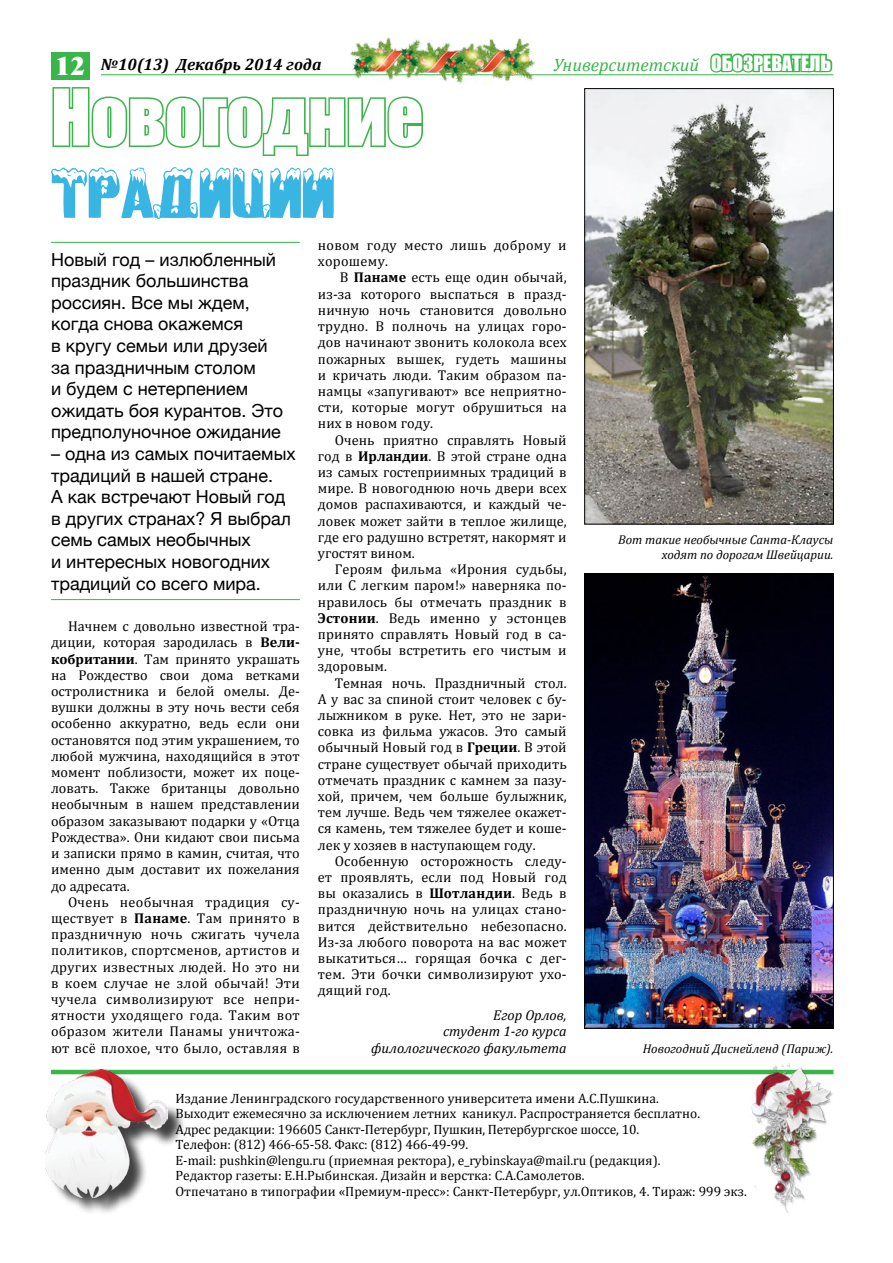
<style>
.page{position:relative;width:893px;height:1263px;background:#fff}
.page>*{position:absolute;margin:0;border:0;box-sizing:border-box;transform-origin:0 0}
.t1{font:72px "Impact";color:#fff}
.t2{font:63px "Zanesennyj";color:#39b5e4}
.t3{font:18px/21.6px "Helvetica Neue";color:#000}
.t4{font:italic 18px "Cambria";color:#39b54a}
.t5{font:italic 700 16.5px "Cambria";color:#000}
.t6{font:14.25px/16.2px "Cambria";letter-spacing:.01em;color:#000;text-align:justify}
.t7{font:italic 14.25px/16.2px "Cambria";color:#000;text-align:right}
.t8{font:13.5px/15.6px "Cambria";color:#000}
.t9{font:italic 12.75px/15px "Cambria";color:#000;text-align:right}
.s1{font-family:"Newton X";font-weight:400;font-style:normal;font-size:25.5px;color:#fff}
.s2{font-family:"Impact";font-style:normal;font-size:19.5px;color:#fff}
.s3{font-weight:700}
</style>
<div class="page">
<svg style="left:710px;top:53px;width:124px;height:22px;background:#6bc777"></svg>
<hr style="left:101px;top:74px;width:732px;height:1px;background:#39b54a">
<div style="left:51px;top:52px;width:38px;height:27px;background:#39b54a"></div>
<hr style="left:51px;top:1070px;width:782px;height:4px;background:#39b54a">
<img style="left:350px;top:37px;width:185px;height:47px">
<svg style="left:52px;top:87px;width:371px;height:69px"></svg>
<hr style="left:51px;top:599px;width:249px;height:1px;background:#39b54a">
<hr style="left:51px;top:242px;width:249px;height:1px;background:#39b54a">
<img style="left:586px;top:90px;width:246px;height:432px">
<div style="left:584px;top:88px;width:250px;height:436px;border:1px solid #000"></div>
<img style="left:586px;top:576px;width:246px;height:451px">
<div style="left:584px;top:574px;width:250px;height:455px;border:1px solid #000"></div>
<img style="left:750px;top:1064px;width:83px;height:149px">
<div style="left:48px;top:1072px;width:138px;height:144px;background:#000;opacity:.75"></div>
<img style="left:46px;top:1070px;width:121px;height:128px">
<p class="t5" style="left:55px;top:53px;width:268px"><span class="s1">12</span> №10(13) Декабрь 2014 года</p>
<p class="t4" style="left:553px;top:52px;width:279px">Университетский <span class="s2">ОБОЗРЕВАТЕЛЬ</span></p>
<h1 class="t1" style="left:51px;top:61px;width:374px">Новогодние</h1>
<h2 class="t2" style="left:51px;top:159px;width:286px">традиции</h2>
<p class="t3" style="left:51px;top:249px;width:234px">Новый год – излюбленный праздник большинства россиян. Все мы ждем, когда снова окажемся<br>в кругу семьи или друзей за праздничным столом<br>и будем с нетерпением ожидать боя курантов. Это предполуночное ожидание</p>
<p class="t3" style="left:51px;top:444px;width:246px">– одна из самых почитаемых традиций в нашей стране.<br>А как встречают Новый год в других странах? Я выбрал семь самых необычных<br>и интересных новогодних традиций со всего мира.</p>
<p class="t6" style="left:51px;top:618px;width:250px;text-indent:17px">Начнем с довольно известной тра&shy;диции, которая зародилась в <span class="s3">Вели&shy;кобритании</span>. Там принято украшать на Рождество свои дома ветками остролистника и белой омелы. Де&shy;вушки должны в эту ночь вести себя особенно аккуратно, ведь если они остановятся под этим украшением, то любой мужчина, находящийся в этот момент поблизости, может их поце&shy;ловать. Также британцы довольно необычным в нашем представлении образом заказывают подарки у «Отца Рождества». Они кидают свои письма и записки прямо в камин, считая, что именно дым доставит их пожелания до адресата.</p>
<p class="t6" style="left:51px;top:894px;width:250px;text-indent:17px">Очень необычная традиция су&shy;ществует в <span class="s3">Панаме</span>. Там принято в праздничную ночь сжигать чучела политиков, спортсменов, артистов и других известных людей. Но это ни в коем случае не злой обычай! Эти чучела символизируют все непри&shy;ятности уходящего года. Таким вот образом жители Панамы уничтожа&shy;ют всё плохое, что было, оставляя в</p>
<p class="t6" style="left:318px;top:237px;width:250px">новом году место лишь доброму и хорошему.</p>
<p class="t6" style="left:318px;top:269px;width:250px;text-indent:22px">В <span class="s3">Панаме</span> есть еще один обычай, из-за которого выспаться в празд&shy;ничную ночь становится довольно трудно. В полночь на улицах горо&shy;дов начинают звонить колокола всех пожарных вышек, гудеть машины и кричать люди. Таким образом па&shy;намцы «запугивают» все неприятно&shy;сти, которые могут обрушиться на них в новом году.</p>
<p class="t6" style="left:318px;top:431px;width:250px;text-indent:17px">Очень приятно справлять Новый год в <span class="s3">Ирландии</span>. В этой стране одна из самых гостеприимных традиций в мире. В новогоднюю ночь двери всех домов распахиваются, и каждый че&shy;ловек может зайти в теплое жилище, где его радушно встретят, накормят и угостят вином.</p>
<p class="t6" style="left:318px;top:561px;width:250px;text-indent:17px">Героям фильма «Ирония судьбы, или С легким паром!» наверняка по&shy;нравилось бы отмечать праздник в <span class="s3">Эстонии</span>. Ведь именно у эстонцев принято справлять Новый год в са&shy;уне, чтобы встретить его чистым и здоровым.</p>
<p class="t6" style="left:318px;top:675px;width:250px;text-indent:17px">Темная ночь. Праздничный стол.<br>А у вас за спиной стоит человек с бу&shy;лыжником в руке. Нет, это не зари&shy;совка из фильма ужасов. Это самый обычный Новый год в <span class="s3">Греции</span>. В этой стране существует обычай приходить отмечать праздник с камнем за пазу&shy;хой, причем, чем больше булыжник, тем лучше. Ведь чем тяжелее окажет&shy;ся камень, тем тяжелее будет и коше&shy;лек у хозяев в наступающем году.</p>
<p class="t6" style="left:318px;top:853px;width:250px;text-indent:17px">Особенную осторожность следу&shy;ет проявлять, если под Новый год вы оказались в <span class="s3">Шотландии</span>. Ведь в праздничную ночь на улицах стано&shy;вится действительно небезопасно.<br>Из-за любого поворота на вас может выкатиться… горящая бочка с дег&shy;тем. Эти бочки символизируют ухо&shy;дящий год.</p>
<p class="t7" style="left:371px;top:1006px;width:197px">Егор Орлов,<br>студент 1-го курса филологического факультета</p>
<p class="t9" style="left:618px;top:531px;width:217px">Вот такие необычные Санта-Клаусы ходят по дорогам Швейцарии.</p>
<p class="t9" style="left:643px;top:1040px;width:192px">Новогодний Диснейленд (Париж).</p>
<p class="t8" style="left:175px;top:1090px;width:573px">Издание Ленинградского государственного университета имени А.С.Пушкина.<br>Выходит ежемесячно за исключением летних каникул. Распространяется бесплатно.<br>Адрес редакции: 196605 Санкт-Петербург, Пушкин, Петербургское шоссе, 10.<br>Телефон: (812) 466-65-58. Факс: (812) 466-49-99.<br>E-mail: pushkin@lengu.ru (приемная ректора), e_rybinskaya@mail.ru (редакция).<br>Редактор газеты: Е.Н.Рыбинская. Дизайн и верстка: С.А.Самолетов.<br>Отпечатано в типографии «Премиум-пресс»: Санкт-Петербург, ул.Оптиков, 4. Тираж: 999 экз.</p>
</div>
